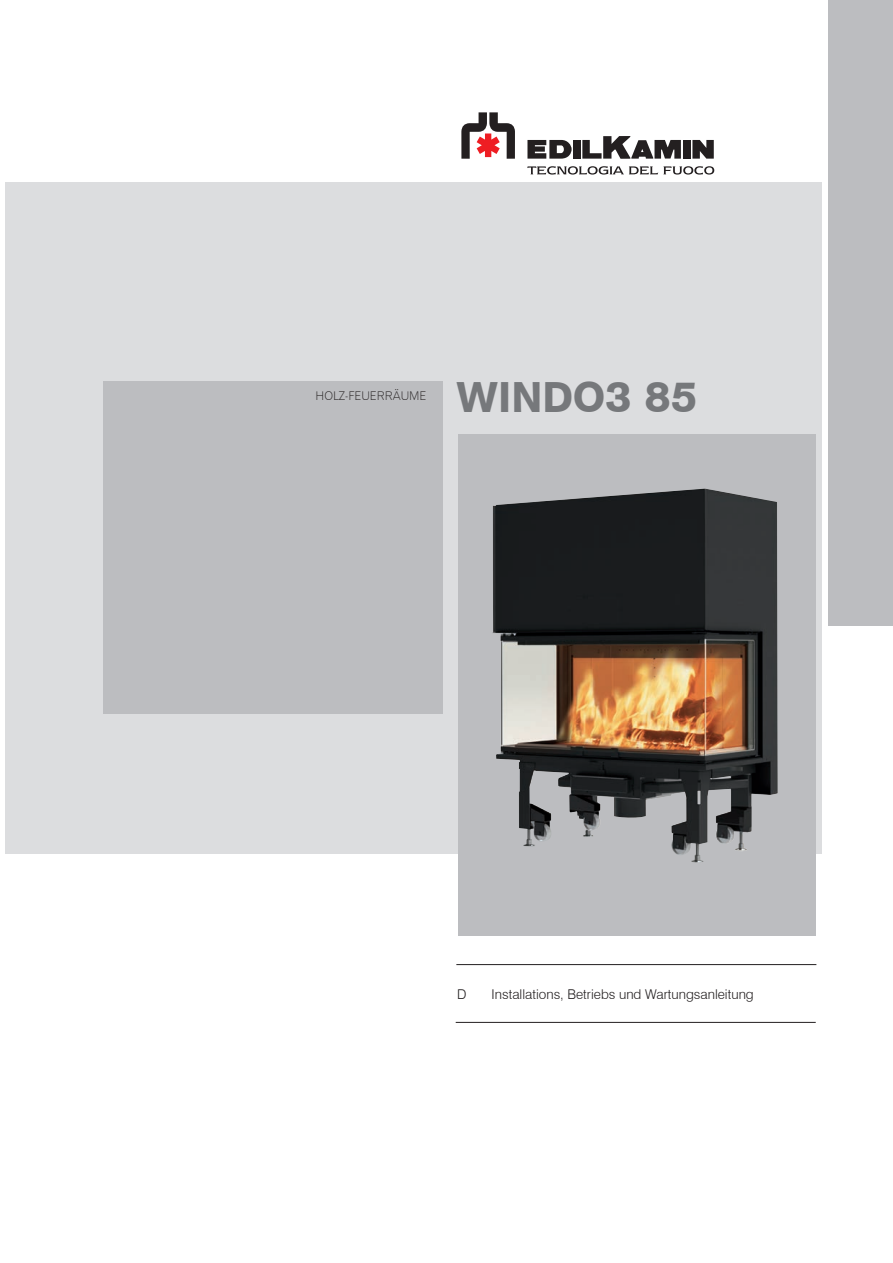
<style>
.page{position:relative;width:893px;height:1263px;background:#fff}
.page>*{position:absolute;margin:0;border:0;box-sizing:border-box;transform-origin:0 0}
.t1{font:42.6px "Gothic 725 BT Black A";color:#76787b}
.t2{font:300 13.5px "Swiss 721 BT";color:#231f20}
.t3{font:12px "Gothic 720 BT Light B";color:#231f20}
</style>
<div class="page">
<div style="left:5px;top:182px;width:817px;height:672px;background:#dcdddf"></div>
<svg style="left:458px;top:434px;width:358px;height:501px;background:#a3a3a6"></svg>
<hr style="left:456px;top:1022px;width:360px;height:1px;background:#231f20">
<hr style="left:456px;top:964px;width:360px;height:1px;background:#231f20">
<div style="left:103px;top:381px;width:340px;height:333px;background:#bcbdc0"></div>
<div style="left:829px;top:0;width:64px;height:625px;background:#bcbdc0"></div>
<img style="left:492px;top:505px;width:243px;height:358px">
<svg style="left:527px;top:166px;width:187px;height:9px"></svg>
<svg style="left:461px;top:112px;width:54px;height:47px"></svg>
<div style="left:683px;top:140px;width:7px;height:19px;background:#231f20"></div>
<div style="left:573px;top:140px;width:7px;height:19px;background:#231f20"></div>
<svg style="left:527px;top:140px;width:45px;height:19px"></svg>
<svg style="left:582px;top:136px;width:99px;height:23px"></svg>
<svg style="left:692px;top:140px;width:22px;height:19px"></svg>
<p class="t3" style="left:316px;top:388px;width:112px">HOLZ-FEUERRÄUME</p>
<h1 class="t1" style="left:456px;top:371px;width:243px">WINDO3 85</h1>
<p class="t2" style="left:457px;top:985px;width:11px">D</p>
<p class="t2" style="left:492px;top:985px;width:264px">Installations, Betriebs und Wartungsanleitung</p>
</div>
